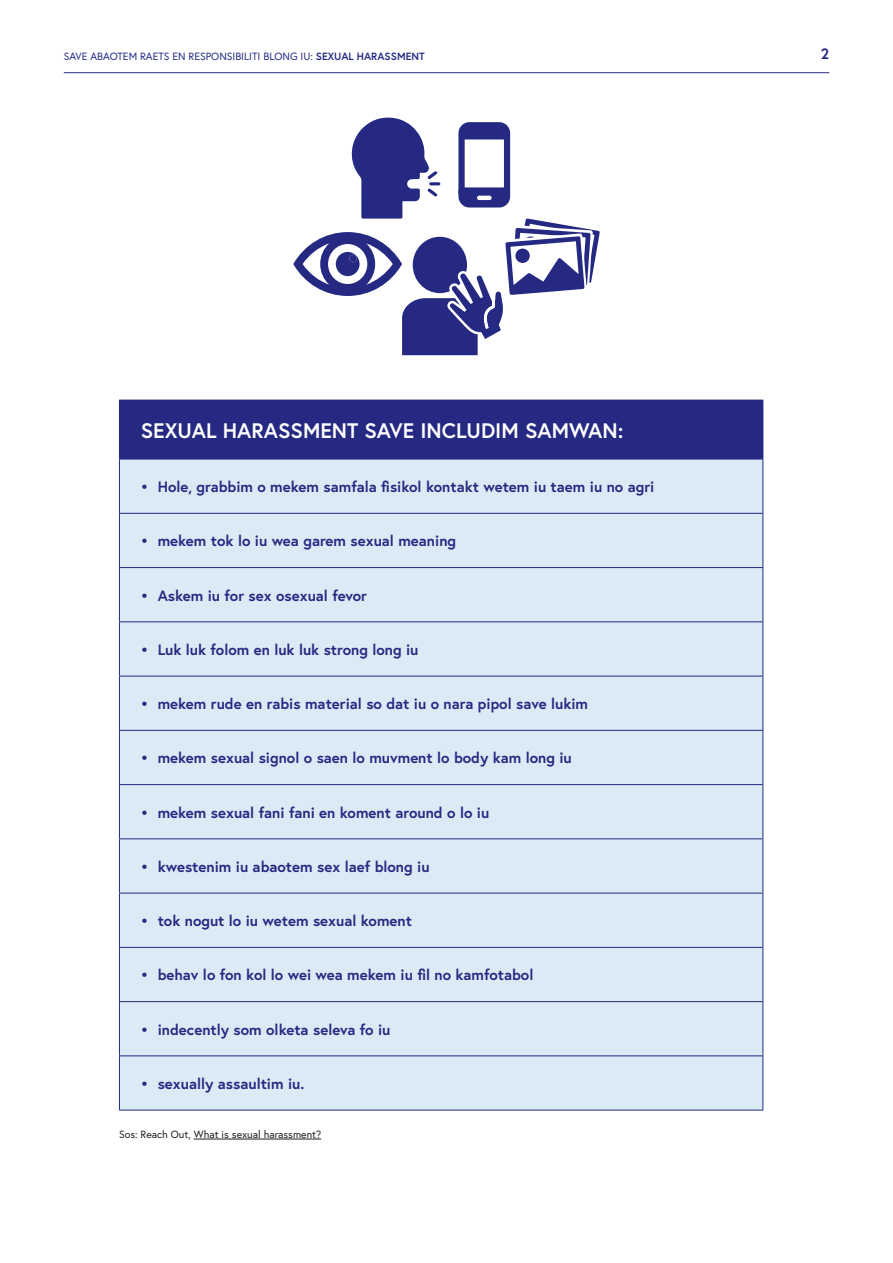
<style>
.page{position:relative;width:893px;height:1263px;background:#fff}
.page>*{position:absolute;margin:0;border:0;box-sizing:border-box;transform-origin:0 0}
.t1{font:700 21px "Europa";color:#fff}
.t2{font:700 15px "Europa";color:#252982}
.t3{font:10.5px "Europa";color:#252982}
.footnote{font:10.5px "Europa";color:#231f20}
.s1{font-weight:700}
</style>
<div class="page">
<hr style="left:64px;top:72px;width:765px;height:1px;background:#252982">
<svg style="left:293px;top:117px;width:307px;height:239px"></svg>
<div style="left:515px;top:249px;width:15px;height:14px;background:#252982;border-radius:50%"></div>
<hr style="left:194px;top:1139px;width:127px;height:1px;background:#231f20">
<div style="left:119px;top:400px;width:644px;height:59px;background:#252982"></div>
<div style="left:120px;top:460px;width:642px;height:650px;background:#daebf5"></div>
<hr style="left:119px;top:459px;width:1px;height:54px;background:#252982">
<hr style="left:762px;top:459px;width:1px;height:54px;background:#252982">
<hr style="left:119px;top:513px;width:644px;height:1px;background:#252982">
<hr style="left:119px;top:514px;width:1px;height:53px;background:#252982">
<hr style="left:762px;top:514px;width:1px;height:53px;background:#252982">
<hr style="left:119px;top:567px;width:644px;height:1px;background:#252982">
<hr style="left:119px;top:568px;width:1px;height:53px;background:#252982">
<hr style="left:762px;top:568px;width:1px;height:53px;background:#252982">
<hr style="left:119px;top:621px;width:644px;height:1px;background:#252982">
<hr style="left:119px;top:622px;width:1px;height:54px;background:#252982">
<hr style="left:762px;top:622px;width:1px;height:54px;background:#252982">
<hr style="left:119px;top:676px;width:644px;height:1px;background:#252982">
<hr style="left:119px;top:676px;width:1px;height:54px;background:#252982">
<hr style="left:762px;top:676px;width:1px;height:54px;background:#252982">
<hr style="left:119px;top:730px;width:644px;height:1px;background:#252982">
<hr style="left:119px;top:731px;width:1px;height:53px;background:#252982">
<hr style="left:762px;top:731px;width:1px;height:53px;background:#252982">
<hr style="left:119px;top:784px;width:644px;height:1px;background:#252982">
<hr style="left:119px;top:785px;width:1px;height:53px;background:#252982">
<hr style="left:762px;top:785px;width:1px;height:53px;background:#252982">
<hr style="left:119px;top:838px;width:644px;height:1px;background:#252982">
<hr style="left:119px;top:839px;width:1px;height:54px;background:#252982">
<hr style="left:762px;top:839px;width:1px;height:54px;background:#252982">
<hr style="left:119px;top:893px;width:644px;height:1px;background:#252982">
<hr style="left:119px;top:893px;width:1px;height:54px;background:#252982">
<hr style="left:762px;top:893px;width:1px;height:54px;background:#252982">
<hr style="left:119px;top:947px;width:644px;height:1px;background:#252982">
<hr style="left:119px;top:948px;width:1px;height:53px;background:#252982">
<hr style="left:762px;top:948px;width:1px;height:53px;background:#252982">
<hr style="left:119px;top:1001px;width:644px;height:1px;background:#252982">
<hr style="left:119px;top:1002px;width:1px;height:53px;background:#252982">
<hr style="left:762px;top:1002px;width:1px;height:53px;background:#252982">
<hr style="left:119px;top:1055px;width:644px;height:1px;background:#252982">
<hr style="left:119px;top:1056px;width:1px;height:54px;background:#252982">
<hr style="left:762px;top:1056px;width:1px;height:54px;background:#252982">
<hr style="left:119px;top:1110px;width:644px;height:1px;background:#252982">
<hr style="left:119px;top:459px;width:644px;height:1px;background:#252982">
<p class="t3" style="left:64px;top:49px;width:362px">SAVE ABAOTEM RAETS EN RESPONSIBILITI BLONG IU: <span class="s1">SEXUAL HARASSMENT</span></p>
<p class="t2" style="left:821px;top:44px;width:10px">2</p>
<h3 class="t1" style="left:141px;top:416px;width:484px">SEXUAL HARASSMENT SAVE INCLUDIM SAMWAN:</h3>
<p class="t2" style="left:141px;top:476px;width:515px">• Hole, grabbim o mekem samfala fisikol kontakt wetem iu taem iu no agri</p>
<p class="t2" style="left:141px;top:531px;width:317px">• mekem tok lo iu wea garem sexual meaning</p>
<p class="t2" style="left:141px;top:585px;width:228px">• Askem iu for sex osexual fevor</p>
<p class="t2" style="left:141px;top:639px;width:279px">• Luk luk folom en luk luk strong long iu</p>
<p class="t2" style="left:141px;top:693px;width:449px">• mekem rude en rabis material so dat iu o nara pipol save lukim</p>
<p class="t2" style="left:141px;top:748px;width:433px">• mekem sexual signol o saen lo muvment lo body kam long iu</p>
<p class="t2" style="left:141px;top:802px;width:350px">• mekem sexual fani fani en koment around o lo iu</p>
<p class="t2" style="left:141px;top:856px;width:290px">• kwestenim iu abaotem sex laef blong iu</p>
<p class="t2" style="left:141px;top:910px;width:273px">• tok nogut lo iu wetem sexual koment</p>
<p class="t2" style="left:141px;top:965px;width:394px">• behav lo fon kol lo wei wea mekem iu fil no kamfotabol</p>
<p class="t2" style="left:141px;top:1019px;width:251px">• indecently som olketa seleva fo iu</p>
<p class="t2" style="left:141px;top:1073px;width:165px">• sexually assaultim iu.</p>
<p class="footnote" style="left:119px;top:1128px;width:204px">Sos: Reach Out, What is sexual harassment?</p>
</div>
